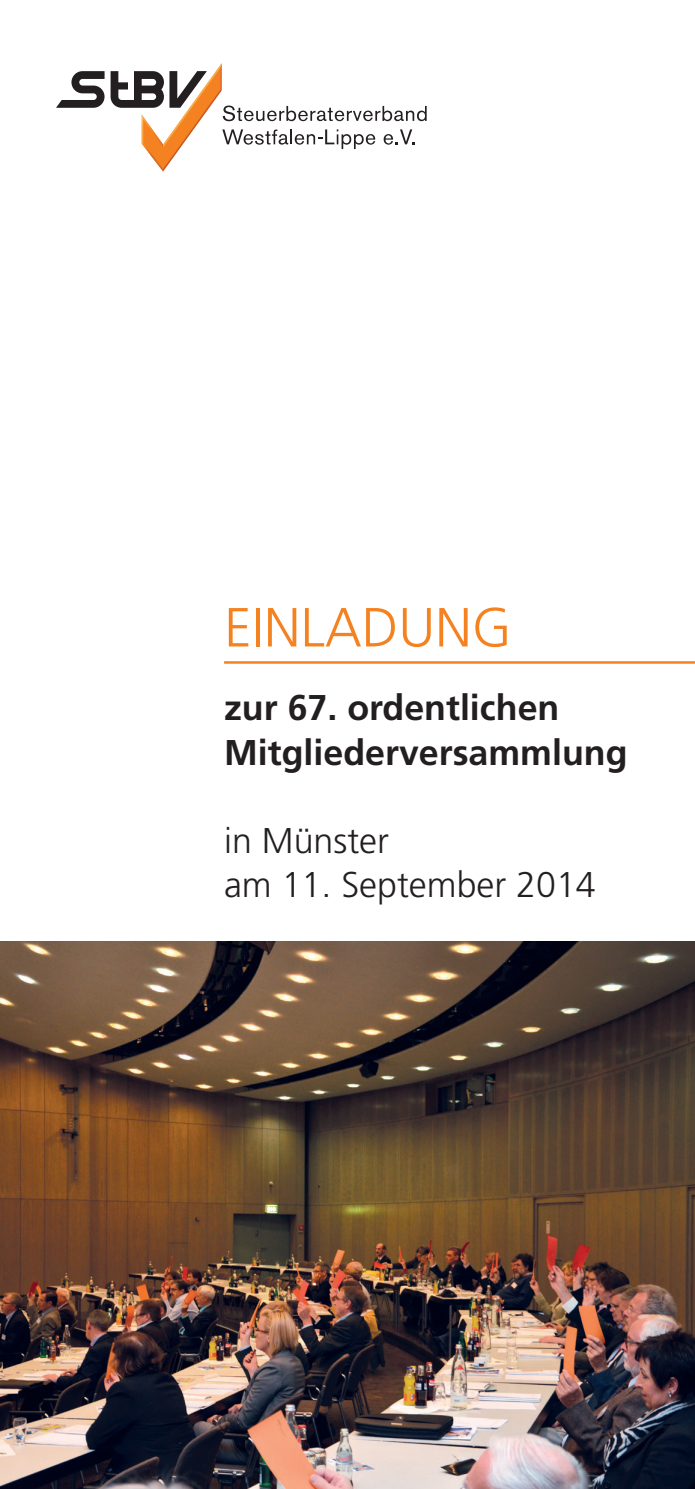
<style>
.page{position:relative;width:695px;height:1489px;background:#fff}
.page>*{position:absolute;margin:0;border:0;box-sizing:border-box;transform-origin:0 0}
.t1{font:300 55px "Frutiger LT Std";color:#f58220}
.t2{font:700 35.75px/44.2px "Frutiger LT Std";color:#231f20}
.t3{font:300 35.75px/44.2px "Frutiger LT Std";color:#231f20}
</style>
<div class="page">
<img style="left:0;top:941px;width:694px;height:547px">
<svg style="left:56px;top:71px;width:48px;height:37px"></svg>
<svg style="left:110px;top:63px;width:316px;height:108px"></svg>
<hr style="left:224px;top:661px;width:470px;height:2px;background:#f58220">
<h1 class="t1" style="left:224px;top:596px;width:289px">EINLADUNG</h1>
<p class="t2" style="left:224px;top:685px;width:405px">zur 67. ordentlichen<br>Mitgliederversammlung</p>
<p class="t3" style="left:224px;top:819px;width:373px">in Münster<br>am 11. September 2014</p>
</div>
